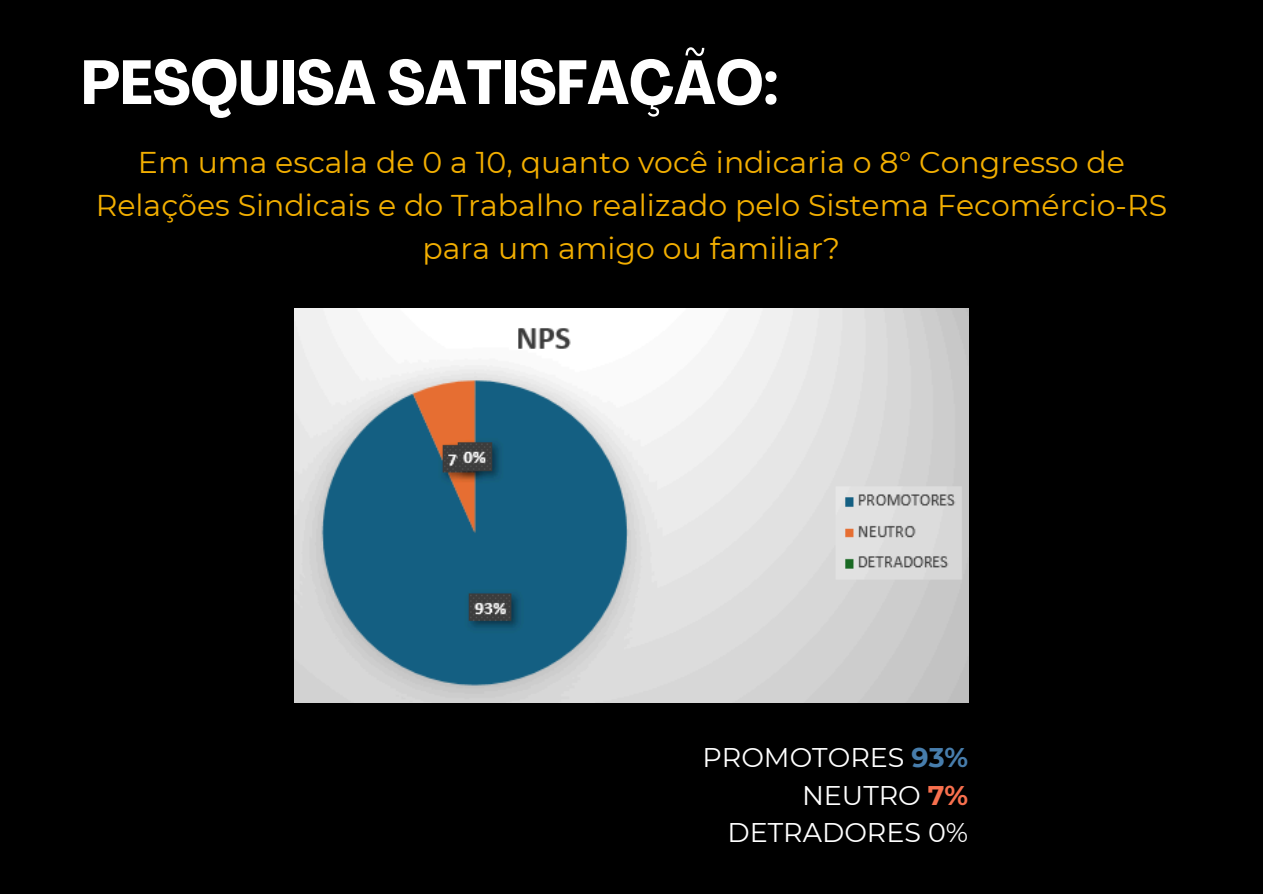
<style>
.page{position:relative;width:1263px;height:894px;background:#fff}
.page>*{position:absolute;margin:0;border:0;box-sizing:border-box;transform-origin:0 0}
.t1{font:700 condensed 61.35px "Agrandir";color:#fff}
.t2{font:30px/42.8px "Montserrat";color:#f3af00;text-align:center}
.t3{font:27px/37.5px "Montserrat";color:#fff;text-align:right}
.s1{font-weight:700;color:#477dac}
.s2{font-weight:700;color:#f8704e}
</style>
<div class="page">
<div style="left:0;top:0;width:1263px;height:893px;background:#000"></div>
<img style="left:295px;top:308px;width:673px;height:394px">
<h2 class="t1" style="left:81px;top:58px;width:699px">PESQUISA SATISFAÇÃO:</h2>
<p class="t2" style="left:96px;top:141px;width:1073px">Em uma escala de 0 a 10, quanto você indicaria o 8° Congresso de<br>Relações Sindicais e do Trabalho realizado pelo Sistema Fecomércio-RS para um amigo ou familiar?</p>
<h4 class="t3" style="left:702px;top:738px;width:267px">PROMOTORES <span class="s1">93%<br></span>NEUTRO <span class="s2">7%<br></span>DETRADORES 0%</h4>
</div>
